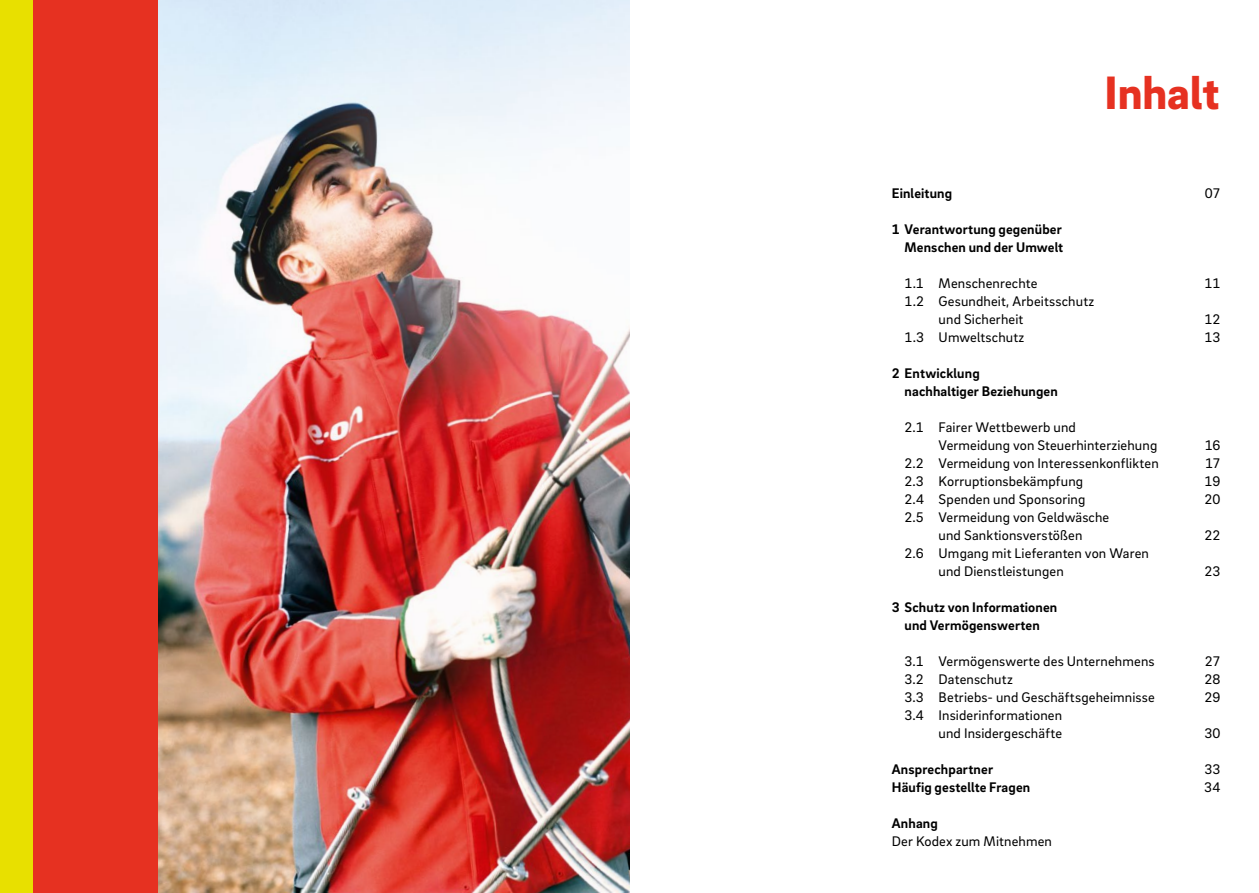
<style>
.page{position:relative;width:1259px;height:893px;background:#fff}
.page>*{position:absolute;margin:0;border:0;box-sizing:border-box;transform-origin:0 0}
.t1{font:900 48px "EON Brix Sans";color:#e63121}
.t2{font:14.25px/18px "EON Brix Sans";letter-spacing:.01em;color:#000}
.t3{font:700 14.25px/18px "EON Brix Sans";letter-spacing:.01em;color:#000;text-align:right}
</style>
<div class="page">
<img style="left:157px;top:0;width:472px;height:893px">
<div style="left:0;top:0;width:34px;height:893px;background:#e8e000"></div>
<div style="left:33px;top:0;width:124px;height:893px;background:#e63121"></div>
<h1 class="t1" style="left:1104px;top:61px;width:117px">Inhalt</h1>
<p class="t3" style="left:892px;top:184px;width:62px">Einleitung</p>
<p class="t2" style="left:1204px;top:184px;width:17px">07</p>
<p class="t3" style="left:892px;top:220px;width:173px">1 Verantwortung gegenüber<br>Menschen und der Umwelt</p>
<p class="t2" style="left:904px;top:274px;width:134px">1.1 Menschenrechte</p>
<p class="t2" style="left:1204px;top:274px;width:17px">11</p>
<p class="t2" style="left:938px;top:292px;width:157px;text-indent:-34px">1.2 Gesundheit, Arbeitsschutz und Sicherheit</p>
<p class="t2" style="left:1204px;top:310px;width:17px">12</p>
<p class="t2" style="left:904px;top:328px;width:121px">1.3 Umweltschutz</p>
<p class="t2" style="left:1204px;top:328px;width:17px">13</p>
<p class="t3" style="left:904px;top:364px;width:155px;text-align:left;text-indent:-13px">2 Entwicklung<br>nachhaltiger Beziehungen</p>
<p class="t2" style="left:938px;top:418px;width:220px;text-indent:-34px">2.1 Fairer Wettbewerb und<br>Vermeidung von Steuerhinterziehung</p>
<p class="t2" style="left:1204px;top:436px;width:17px">16</p>
<p class="t2" style="left:904px;top:454px;width:256px">2.2 Vermeidung von Interessenkonflikten</p>
<p class="t2" style="left:1205px;top:454px;width:17px">17</p>
<p class="t2" style="left:904px;top:472px;width:180px">2.3 Korruptionsbekämpfung</p>
<p class="t2" style="left:1204px;top:472px;width:17px">19</p>
<p class="t2" style="left:904px;top:490px;width:182px">2.4 Spenden und Sponsoring</p>
<p class="t2" style="left:1204px;top:490px;width:17px">20</p>
<p class="t2" style="left:904px;top:508px;width:206px;text-align:center">2.5 Vermeidung von Geldwäsche und Sanktionsverstößen</p>
<p class="t2" style="left:1204px;top:526px;width:17px">22</p>
<p class="t2" style="left:938px;top:544px;width:212px;text-indent:-34px">2.6 Umgang mit Lieferanten von Waren und Dienstleistungen</p>
<p class="t2" style="left:1204px;top:562px;width:17px">23</p>
<p class="t3" style="left:892px;top:597px;width:167px;text-align:center">3 Schutz von Informationen und Vermögenswerten</p>
<p class="t2" style="left:904px;top:652px;width:251px">3.1 Vermögenswerte des Unternehmens</p>
<p class="t2" style="left:1204px;top:652px;width:17px">27</p>
<p class="t2" style="left:904px;top:670px;width:110px">3.2 Datenschutz</p>
<p class="t2" style="left:1204px;top:670px;width:17px">28</p>
<p class="t2" style="left:904px;top:688px;width:252px">3.3 Betriebs- und Geschäftsgeheimnisse</p>
<p class="t2" style="left:1204px;top:688px;width:17px">29</p>
<p class="t2" style="left:904px;top:706px;width:159px;text-align:right">3.4 Insiderinformationen und Insidergeschäfte</p>
<p class="t2" style="left:1204px;top:724px;width:18px">30</p>
<p class="t3" style="left:892px;top:759px;width:103px">Ansprechpartner</p>
<p class="t2" style="left:1204px;top:760px;width:18px">33</p>
<p class="t3" style="left:892px;top:777px;width:140px">Häufig gestellte Fragen</p>
<p class="t2" style="left:1204px;top:778px;width:18px">34</p>
<p class="t3" style="left:892px;top:813px;width:47px">Anhang</p>
<p class="t2" style="left:892px;top:832px;width:162px">Der Kodex zum Mitnehmen</p>
</div>
